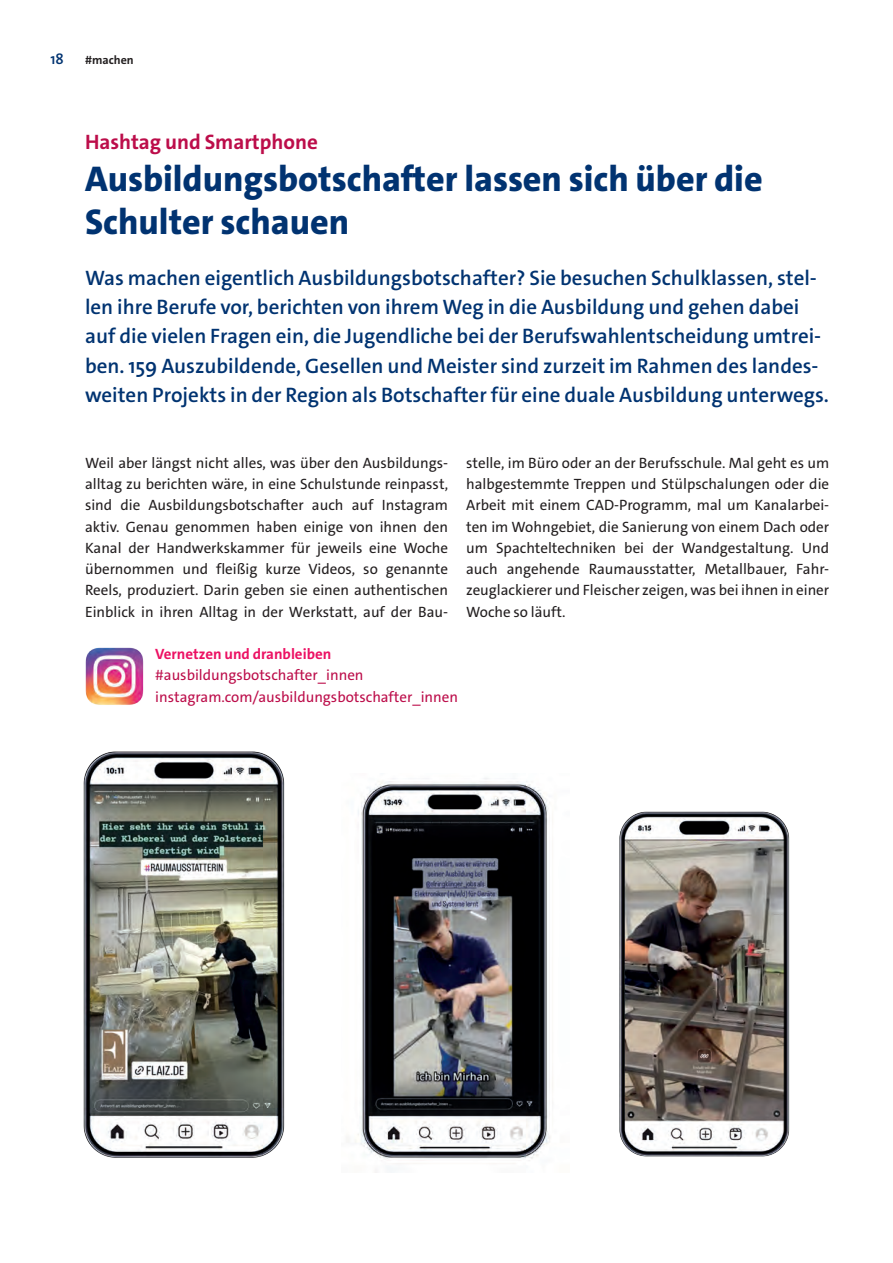
<style>
.page{position:relative;width:893px;height:1263px;background:#fff}
.page>*{position:absolute;margin:0;border:0;box-sizing:border-box;transform-origin:0 0}
.t1{font:800 36px/42.5px "The Sans";color:#013371}
.t2{font:600 21px/29.4px "The Sans C4 s";color:#013371}
.t3{font:700 21px "The Sans C4 s";color:#bc0d4a}
.t4{font:15px/21.3px "The Sans C4 s";color:#231f20;text-align:justify}
.t5{font:15px/21.3px "The Sans C4 s";color:#bc0d4a}
.t6{font:700 15px "The Sans C4 s";color:#ec1163}
.t7{font:600 15px "The Sans C4 s";color:#013371}
.t8{font:700 12px "The Sans C4 s";color:#231f20}
</style>
<div class="page">
<img style="left:83px;top:751px;width:202px;height:407px">
<img style="left:619px;top:811px;width:171px;height:346px">
<img style="left:347px;top:778px;width:206px;height:394px">
<img style="left:85px;top:647px;width:59px;height:58px">
<p class="t7" style="left:50px;top:49px;width:15px">18</p>
<p class="t8" style="left:85px;top:52px;width:50px">#machen</p>
<h2 class="t3" style="left:85px;top:128px;width:234px">Hashtag und Smartphone</h2>
<h1 class="t1" style="left:85px;top:158px;width:679px">Ausbildungsbotschafter lassen sich über die<br>Schulter schauen</h1>
<p class="t2" style="left:85px;top:263px;width:745px">Was machen eigentlich Ausbildungsbotschafter? Sie besuchen Schulklassen, stel&shy;len ihre Berufe vor, berichten von ihrem Weg in die Ausbildung und gehen dabei auf die vielen Fragen ein, die Jugendliche bei der Berufswahlentscheidung umtrei&shy;ben. 159 Auszubildende, Gesellen und Meister sind zurzeit im Rahmen des landes&shy;weiten Projekts in der Region als Botschafter für eine duale Ausbildung unterwegs.</p>
<p class="t4" style="left:85px;top:452px;width:365px">Weil aber längst nicht alles, was über den Ausbildungs&shy;alltag zu berichten wäre, in eine Schulstunde reinpasst, sind die Ausbildungsbotschafter auch auf Instagram aktiv. Genau genommen haben einige von ihnen den Kanal der Handwerkskammer für jeweils eine Woche übernommen und fleißig kurze Videos, so genannte Reels, produziert. Darin geben sie einen authentischen Einblick in ihren Alltag in der Werkstatt, auf der Bau-</p>
<p class="t4" style="left:466px;top:452px;width:365px">stelle, im Büro oder an der Berufsschule. Mal geht es um halbgestemmte Treppen und Stülpschalungen oder die Arbeit mit einem CAD-Programm, mal um Kanalarbei&shy;ten im Wohngebiet, die Sanierung von einem Dach oder um Spachteltechniken bei der Wandgestaltung. Und auch angehende Raumausstatter, Metallbauer, Fahr&shy;zeuglackierer und Fleischer zeigen, was bei ihnen in einer Woche so läuft.</p>
<p class="t6" style="left:155px;top:644px;width:178px">Vernetzen und dranbleiben</p>
<p class="t5" style="left:155px;top:665px;width:304px">#ausbildungsbotschafter_innen instagram.com/ausbildungsbotschafter_innen</p>
</div>
